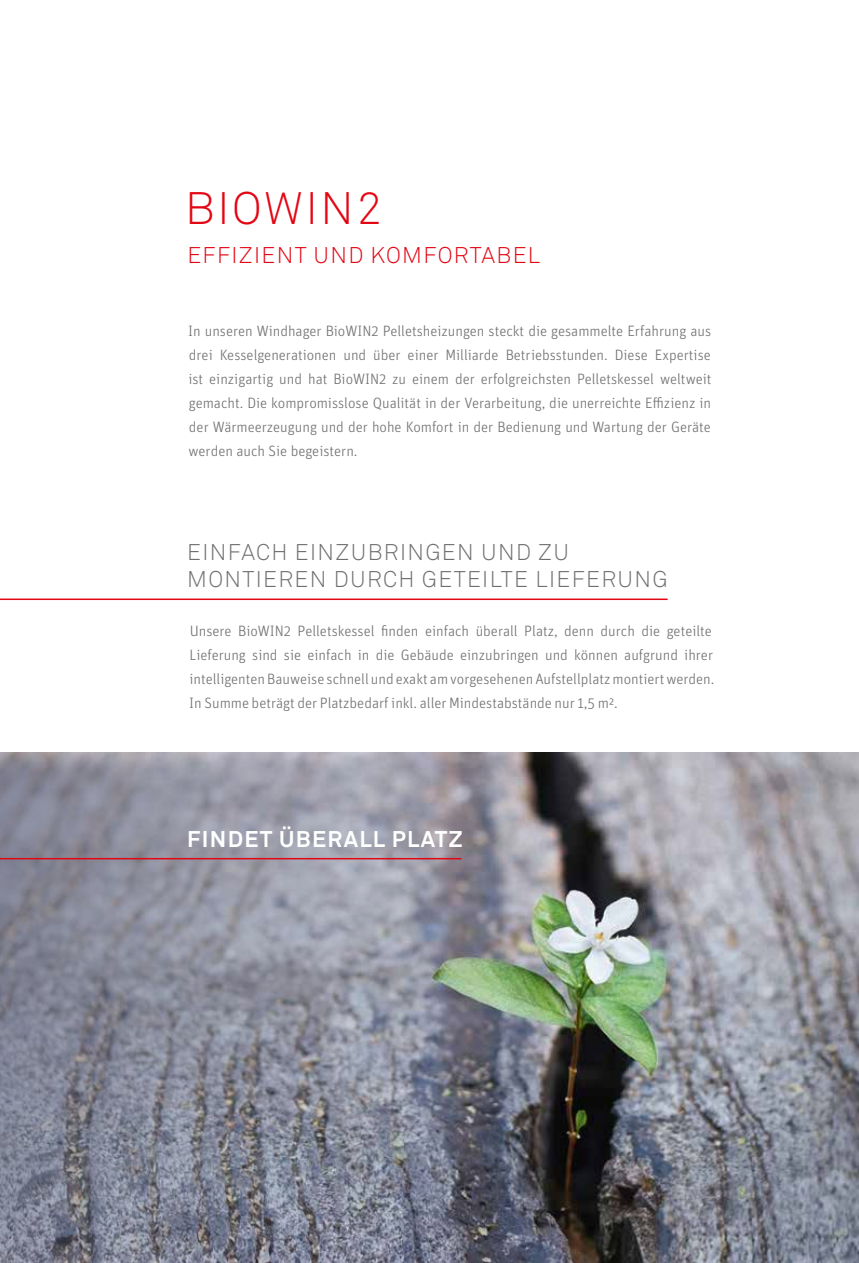
<style>
.page{position:relative;width:859px;height:1263px;background:#fff}
.page>*{position:absolute;margin:0;border:0;box-sizing:border-box;transform-origin:0 0}
.t1{font:300 45px "Akkurat Pro";letter-spacing:.06em;color:#e30613}
.t2{font:300 22.5px/27px "Akkurat Pro";letter-spacing:.06em;color:#706f6f}
.t3{font:300 22.5px "Akkurat Pro";letter-spacing:.06em;color:#e30613}
.t4{font:700 22.5px "Akkurat Pro";letter-spacing:.06em;color:#fff}
.t5{font:300 15px/24px "Unit OT";color:#706f6f;text-align:justify}
</style>
<div class="page">
<img style="left:625px;top:753px;width:234px;height:510px">
<img style="left:0;top:753px;width:625px;height:510px">
<hr style="left:0;top:598px;width:668px;height:2px;background:#e30613">
<hr style="left:0;top:858px;width:461px;height:1px;background:#e30613">
<h1 class="t1" style="left:185px;top:181px;width:198px">BIOWIN2</h1>
<h2 class="t3" style="left:187px;top:242px;width:354px">EFFIZIENT UND KOMFORTABEL</h2>
<p class="t5" style="left:188px;top:318px;width:525px">In unseren Windhager BioWIN2 Pelletsheizungen steckt die gesammelte Erfahrung aus drei Kesselgenerationen und über einer Milliarde Betriebsstunden. Diese Expertise ist einzigartig und hat BioWIN2 zu einem der erfolgreichsten Pelletskessel weltweit gemacht. Die kompromisslose Qualität in der Verarbeitung, die unerreichte Effizienz in der Wärmeerzeugung und der hohe Komfort in der Bedienung und Wartung der Geräte werden auch Sie begeistern.</p>
<h2 class="t2" style="left:187px;top:539px;width:482px">EINFACH EINZUBRINGEN UND ZU<br>MONTIEREN DURCH GETEILTE LIEFERUNG</h2>
<p class="t5" style="left:189px;top:619px;width:527px;text-align:left">Unsere BioWIN2 Pelletskessel finden einfach überall Platz, denn durch die geteilte Lieferung sind sie einfach in die Gebäude einzubringen und können aufgrund ihrer intelligenten Bauweise schnell und exakt am vorgesehenen Aufstellplatz montiert werden.<br>In Summe beträgt der Platzbedarf inkl. aller Mindestabstände nur 1,5 m².</p>
<h2 class="t4" style="left:187px;top:825px;width:277px">FINDET ÜBERALL PLATZ</h2>
</div>
